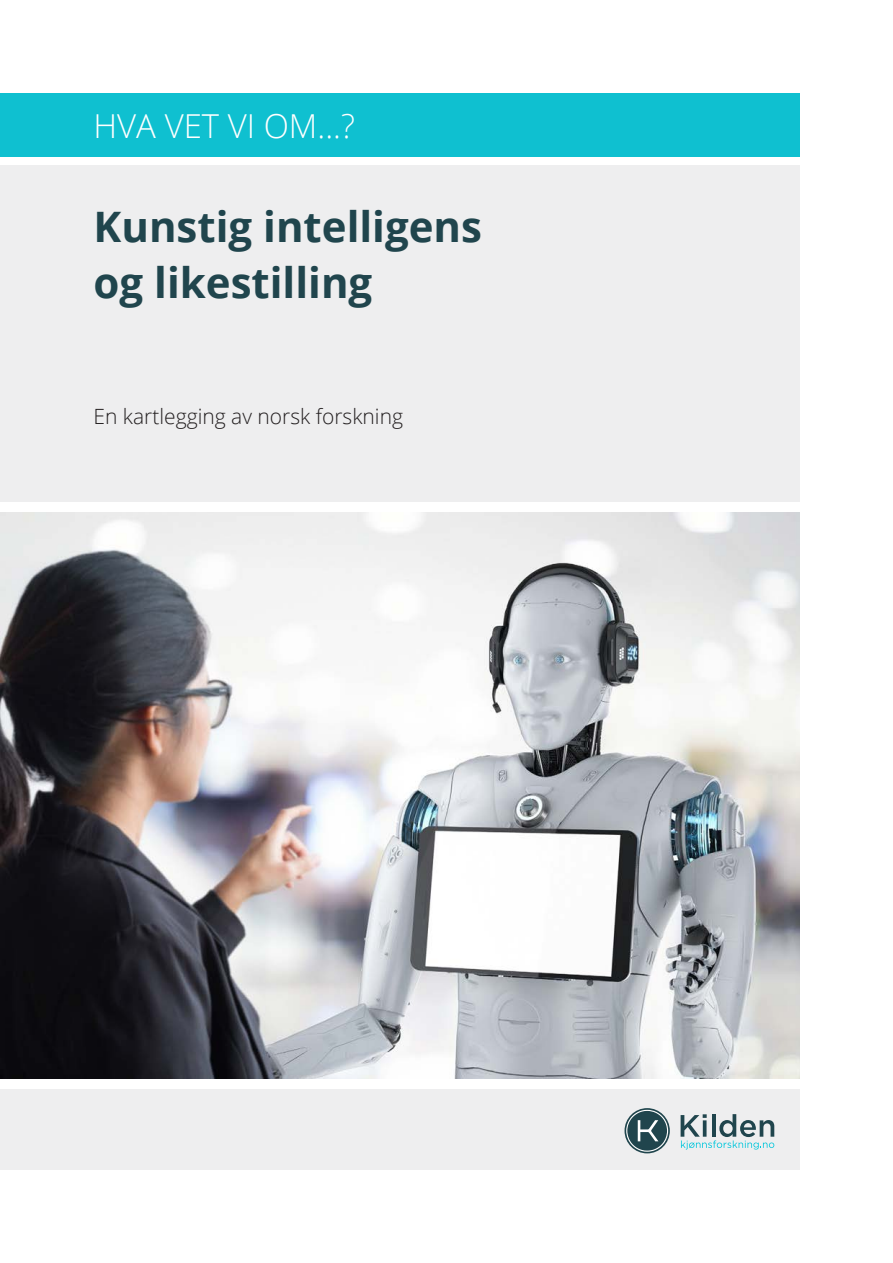
<style>
.page{position:relative;width:893px;height:1263px;background:#fff}
.page>*{position:absolute;margin:0;border:0;box-sizing:border-box;transform-origin:0 0}
.Heading_forside2{font:700 42px "Open Sans";color:#20454d}
.Tittel_heading_forsi{font:300 33px "Open Sans";color:#fff}
.Undertekst_forside2{font:300 21px "Open Sans";color:#231f20}
</style>
<div class="page">
<div style="left:0;top:1089px;width:799px;height:80px;background:#eeeeef"></div>
<div style="left:0;top:166px;width:799px;height:336px;background:#eeeeef"></div>
<div style="left:0;top:94px;width:799px;height:63px;background:#0fc0d0"></div>
<svg style="left:624px;top:1108px;width:46px;height:45px"></svg>
<svg style="left:626px;top:1110px;width:42px;height:42px;background:#5e797e"></svg>
<svg style="left:681px;top:1114px;width:93px;height:35px"></svg>
<img style="left:0;top:512px;width:799px;height:566px">
<p class="Tittel_heading_forsi" style="left:94px;top:104px;width:263px">HVA VET VI OM...?</p>
<p class="Heading_forside2" style="left:94px;top:197px;width:390px">Kunstig intelligens</p>
<p class="Heading_forside2" style="left:94px;top:253px;width:280px">og likestilling</p>
<p class="Undertekst_forside2" style="left:94px;top:402px;width:311px">En kartlegging av norsk forskning</p>
</div>
